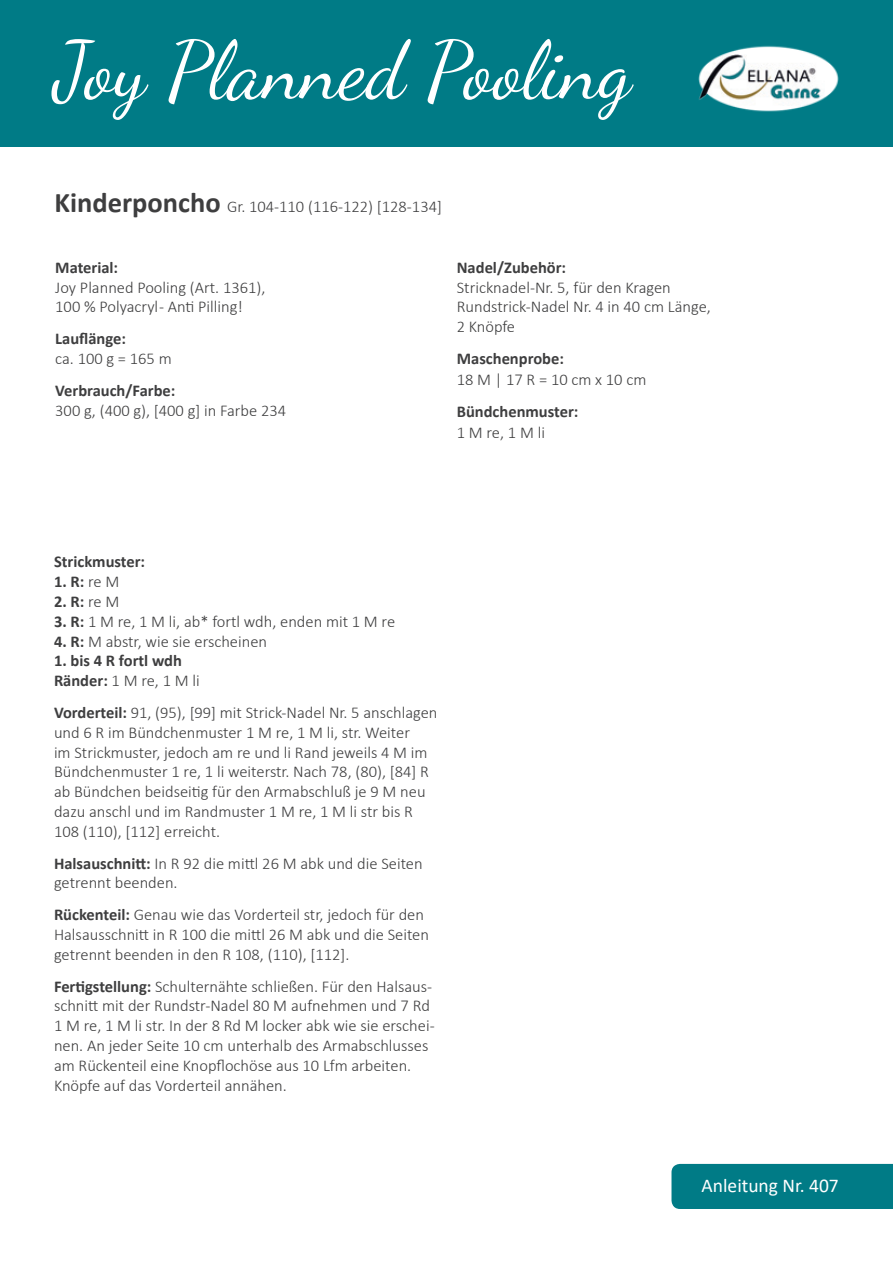
<style>
.page{position:relative;width:893px;height:1263px;background:#fff}
.page>*{position:absolute;margin:0;border:0;box-sizing:border-box;transform-origin:0 0}
.t1{font:81px "Dancing Script";color:#fff}
.t2{font:19.5px "Calibri";color:#fff}
.t3{font:300 16.5px/19.8px "Calibri";color:#3e3e3f}
.t4{font:700 16.5px/19.8px "Calibri";color:#3e3e3f}
.s1{font-weight:700;font-size:28.5px}
.s2{font-weight:300}
.s3{font-weight:700}
</style>
<div class="page">
<div style="left:671px;top:1164px;width:222px;height:45px;background:#007b86"></div>
<div style="left:0;top:0;width:893px;height:147px;background:#007b86"></div>
<img style="left:698px;top:45px;width:141px;height:67px">
<h1 class="t1" style="left:54px;top:23px;width:579px">Joy Planned Pooling</h1>
<p class="t3" style="left:54px;top:197px;width:389px"><span class="s1">Kinderponcho</span> Gr. 104-110 (116-122) [128-134]</p>
<p class="t4" style="left:55px;top:257px;width:64px">Material:</p>
<p class="t3" style="left:55px;top:277px;width:212px">Joy Planned Pooling (Art. 1361),<br>100 % Polyacryl - Anti Pilling!</p>
<p class="t4" style="left:55px;top:329px;width:72px">Lauflänge:</p>
<p class="t3" style="left:55px;top:348px;width:118px">ca. 100 g = 165 m</p>
<p class="t4" style="left:55px;top:380px;width:122px">Verbrauch/Farbe:</p>
<p class="t3" style="left:55px;top:400px;width:232px">300 g, (400 g), [400 g] in Farbe 234</p>
<p class="t4" style="left:457px;top:257px;width:111px">Nadel/Zubehör:</p>
<p class="t3" style="left:457px;top:277px;width:256px">Stricknadel-Nr. 5, für den Kragen<br>Rundstrick-Nadel Nr. 4 in 40 cm Länge,<br>2 Knöpfe</p>
<p class="t4" style="left:457px;top:348px;width:109px">Maschenprobe:</p>
<p class="t3" style="left:457px;top:369px;width:191px">18 M | 17 R = 10 cm x 10 cm</p>
<p class="t4" style="left:457px;top:401px;width:123px">Bündchenmuster:</p>
<p class="t3" style="left:457px;top:422px;width:90px">1 M re, 1 M li</p>
<p class="t4" style="left:54px;top:552px;width:93px">Strickmuster:</p>
<p class="t4" style="left:54px;top:572px;width:67px">1. R: <span class="s2">re M</span></p>
<p class="t4" style="left:54px;top:591px;width:67px">2. R: <span class="s2">re M</span></p>
<p class="t3" style="left:54px;top:611px;width:343px"><span class="s3">3. R:</span> 1 M re, 1 M li, ab* fortl wdh, enden mit 1 M re</p>
<p class="t3" style="left:54px;top:631px;width:215px"><span class="s3">4. R:</span> M abstr, wie sie erscheinen</p>
<p class="t4" style="left:54px;top:651px;width:147px">1. bis 4 R fortl wdh<br>Ränder: <span class="s2">1 M re, 1 M li</span></p>
<p class="t3" style="left:54px;top:702px;width:385px"><span class="s3">Vorderteil:</span> 91, (95), [99] mit Strick-Nadel Nr. 5 anschlagen und 6 R im Bündchenmuster 1 M re, 1 M li, str. Weiter<br>im Strickmuster, jedoch am re und li Rand jeweils 4 M im Bündchenmuster 1 re, 1 li weiterstr. Nach 78, (80), [84] R ab Bündchen beidseitig für den Armabschluß je 9 M neu dazu anschl und im Randmuster 1 M re, 1 M li str bis R 108 (110), [112] erreicht.</p>
<p class="t3" style="left:54px;top:853px;width:370px"><span class="s3">Halsauschnitt:</span> In R 92 die mittl 26 M abk und die Seiten getrennt beenden.</p>
<p class="t3" style="left:54px;top:905px;width:376px"><span class="s3">Rückenteil:</span> Genau wie das Vorderteil str, jedoch für den<br>Halsausschnitt in R 100 die mittl 26 M abk und die Seiten getrennt beenden in den R 108, (110), [112].</p>
<p class="t3" style="left:54px;top:976px;width:382px"><span class="s3">Fertigstellung:</span> Schulternähte schließen. Für den Halsaus&shy;schnitt mit der Rundstr-Nadel 80 M aufnehmen und 7 Rd 1 M re, 1 M li str. In der 8 Rd M locker abk wie sie erschei&shy;nen. An jeder Seite 10 cm unterhalb des Armabschlusses am Rückenteil eine Knopflochöse aus 10 Lfm arbeiten.<br>Knöpfe auf das Vorderteil annähen.</p>
<p class="t2" style="left:702px;top:1171px;width:139px">Anleitung Nr. 407</p>
</div>
